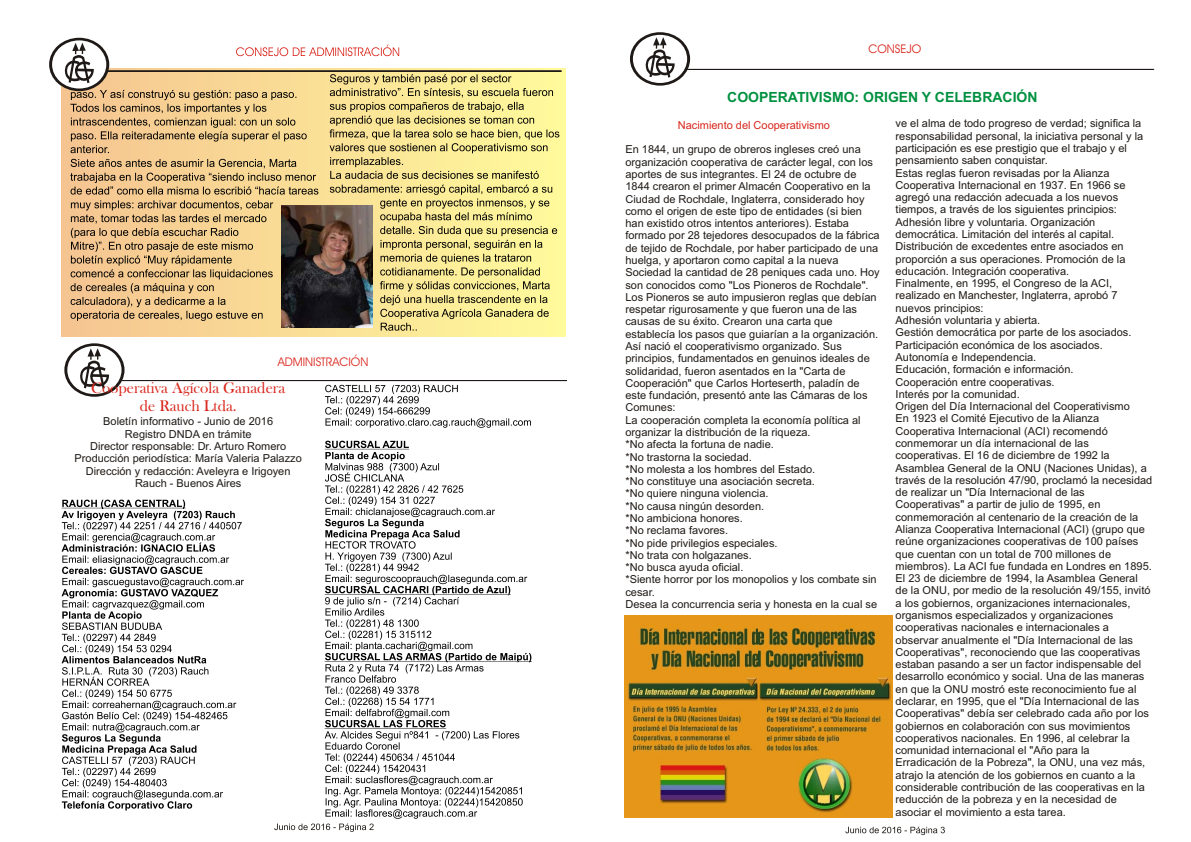
<style>
.page{position:relative;width:1191px;height:842px;background:#fff}
.page>*{position:absolute;margin:0;border:0;box-sizing:border-box;transform-origin:0 0}
.t1{font:16px/18.3px "Baskerville Old Face";color:#d9261c;text-align:center}
.t2{font:700 14px "Arial";color:#009140}
.t3{font:12px "Avant Garde Bk BT";color:#d9261c}
.t4{font:11px/12.3px "Arial";color:#1f1a17}
.t5{font:11px "Arial";color:#d9261c}
</style>
<div class="page">
<div style="left:85px;top:380px;width:482px;height:1px;background:#009140;border:1px solid #1f1a17"></div>
<svg style="left:64px;top:343px;width:61px;height:54px"></svg>
<div style="left:672px;top:69px;width:482px;height:1px;background:#009140;border:1px solid #1f1a17"></div>
<svg style="left:630px;top:32px;width:60px;height:54px"></svg>
<svg style="left:845px;top:827px;width:100px;height:8px"></svg>
<div style="left:61px;top:68px;width:505px;height:268px;background:linear-gradient(to right,#f5c491,#fffa9c)"></div>
<hr style="left:80px;top:71px;width:481px;height:1px;background:#1f1a17">
<svg style="left:49px;top:38px;width:510px;height:293px;background:#d1bd8b"></svg>
<img style="left:624px;top:616px;width:268px;height:202px">
<svg style="left:62px;top:500px;width:182px;height:311px"></svg>
<svg style="left:274px;top:385px;width:258px;height:447px"></svg>
<p class="t3" style="left:278px;top:357px;width:92px">ADMINISTRACIÓN</p>
<h1 class="t1" style="left:91px;top:380px;width:196px">Cooperativa Agícola Ganadera de Rauch Ltda.</h1>
<p class="t4" style="left:75px;top:416px;width:229px;text-align:center">Boletín informativo - Junio de 2016<br>Registro DNDA en trámite<br>Director responsable: Dr. Arturo Romero Producción periodística: María Valeria Palazzo Dirección y redacción: Aveleyra e Irigoyen Rauch - Buenos Aires</p>
<p class="t3" style="left:868px;top:44px;width:54px">CONSEJO</p>
<p class="t2" style="left:727px;top:92px;width:312px">COOPERATIVISMO: ORIGEN Y CELEBRACIÓN</p>
<p class="t5" style="left:678px;top:121px;width:154px">Nacimiento del Cooperativismo</p>
<p class="t4" style="left:625px;top:144px;width:256px">En 1844, un grupo de obreros ingleses creó una organización cooperativa de carácter legal, con los aportes de sus integrantes. El 24 de octubre de 1844 crearon el primer Almacén Cooperativo en la Ciudad de Rochdale, Inglaterra, considerado hoy como el origen de este tipo de entidades (si bien han existido otros intentos anteriores). Estaba formado por 28 tejedores desocupados de la fábrica de tejido de Rochdale, por haber participado de una huelga, y aportaron como capital a la nueva Sociedad la cantidad de 28 peniques cada uno. Hoy son conocidos como "Los Pioneros de Rochdale".<br>Los Pioneros se auto impusieron reglas que debían respetar rigurosamente y que fueron una de las causas de su éxito. Crearon una carta que establecía los pasos que guiarían a la organización.<br>Así nació el cooperativismo organizado. Sus principios, fundamentados en genuinos ideales de solidaridad, fueron asentados en la "Carta de Cooperación" que Carlos Horteserth, paladín de este fundación, presentó ante las Cámaras de los Comunes:<br>La cooperación completa la economía política al organizar la distribución de la riqueza.<br>*No afecta la fortuna de nadie.<br>*No trastorna la sociedad.<br>*No molesta a los hombres del Estado.<br>*No constituye una asociación secreta.<br>*No quiere ninguna violencia.<br>*No causa ningún desorden.<br>*No ambiciona honores.<br>*No reclama favores.<br>*No pide privilegios especiales.<br>*No trata con holgazanes.<br>*No busca ayuda oficial.<br>*Siente horror por los monopolios y los combate sin cesar.<br>Desea la concurrencia seria y honesta en la cual se</p>
<p class="t4" style="left:896px;top:118px;width:258px">ve el alma de todo progreso de verdad; significa la responsabilidad personal, la iniciativa personal y la participación es ese prestigio que el trabajo y el pensamiento saben conquistar.<br>Estas reglas fueron revisadas por la Alianza Cooperativa Internacional en 1937. En 1966 se agregó una redacción adecuada a los nuevos tiempos, a través de los siguientes principios:<br>Adhesión libre y voluntaria. Organización democrática. Limitación del interés al capital.<br>Distribución de excedentes entre asociados en proporción a sus operaciones. Promoción de la educación. Integración cooperativa.<br>Finalmente, en 1995, el Congreso de la ACI, realizado en Manchester, Inglaterra, aprobó 7 nuevos principios:<br>Adhesión voluntaria y abierta.<br>Gestión democrática por parte de los asociados.<br>Participación económica de los asociados.<br>Autonomía e Independencia.<br>Educación, formación e información.<br>Cooperación entre cooperativas.<br>Interés por la comunidad.<br>Origen del Día Internacional del Cooperativismo<br>En 1923 el Comité Ejecutivo de la Alianza Cooperativa Internacional (ACI) recomendó conmemorar un día internacional de las cooperativas. El 16 de diciembre de 1992 la Asamblea General de la ONU (Naciones Unidas), a través de la resolución 47/90, proclamó la necesidad de realizar un "Día Internacional de las Cooperativas" a partir de julio de 1995, en conmemoración al centenario de la creación de la Alianza Cooperativa Internacional (ACI) (grupo que reúne organizaciones cooperativas de 100 países que cuentan con un total de 700 millones de miembros). La ACI fue fundada en Londres en 1895.<br>El 23 de diciembre de 1994, la Asamblea General de la ONU, por medio de la resolución 49/155, invitó a los gobiernos, organizaciones internacionales, organismos especializados y organizaciones cooperativas nacionales e internacionales a observar anualmente el "Día Internacional de las Cooperativas", reconociendo que las cooperativas estaban pasando a ser un factor indispensable del desarrollo económico y social. Una de las maneras en que la ONU mostró este reconocimiento fue al declarar, en 1995, que el "Día Internacional de las Cooperativas" debía ser celebrado cada año por los gobiernos en colaboración con sus movimientos cooperativos nacionales. En 1996, al celebrar la comunidad internacional el "Año para la Erradicación de la Pobreza", la ONU, una vez más, atrajo la atención de los gobiernos en cuanto a la considerable contribución de las cooperativas en la reducción de la pobreza y en la necesidad de asociar el movimiento a esta tarea.</p>
</div>
